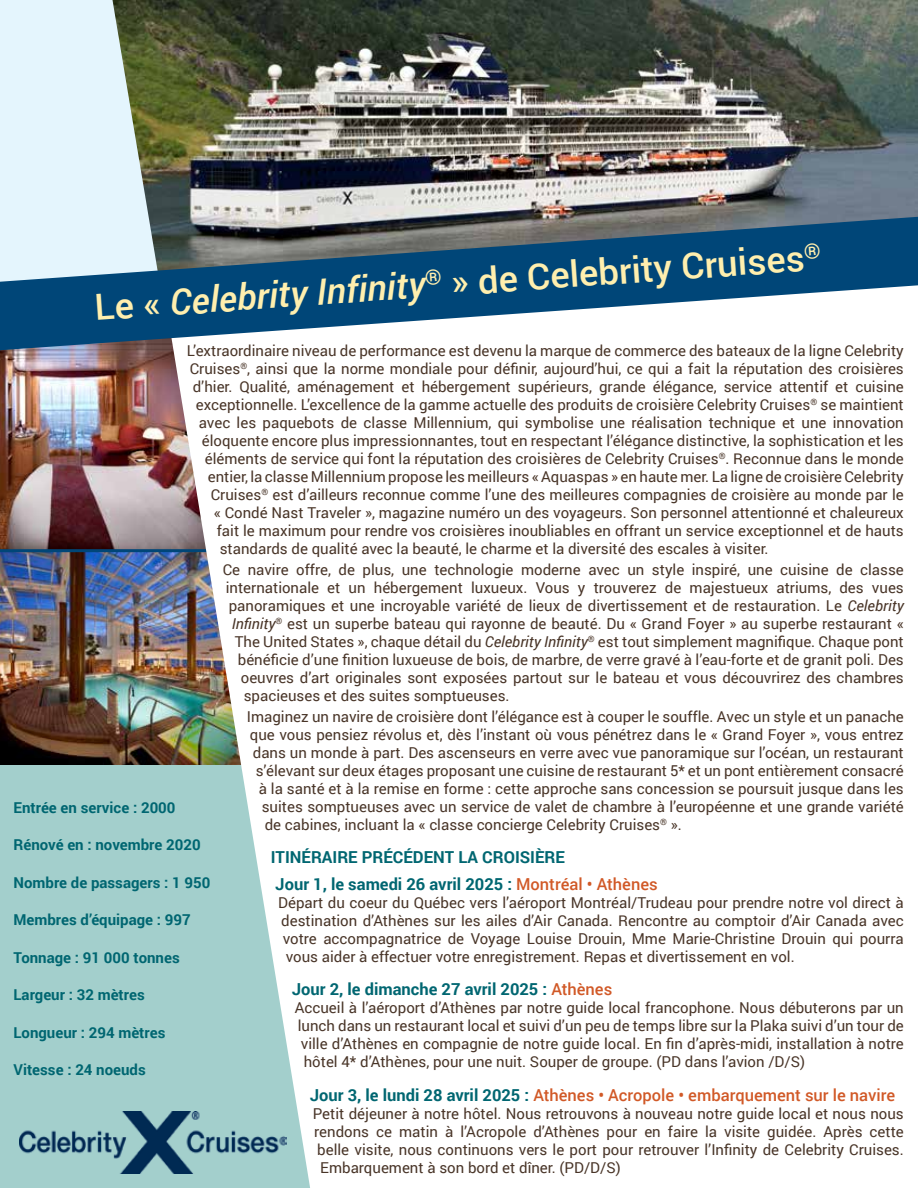
<style>
.page{position:relative;width:918px;height:1188px;background:#fff}
.page>*{position:absolute;margin:0;border:0;box-sizing:border-box;transform-origin:0 0}
.t1{font:500 36px "Roboto";color:#ffefae}
.t2{font:700 16.5px/26.5px "Roboto";color:#006671}
.t3{font:500 16.5px "Roboto";color:#d15927}
.t4{font:15px "Roboto";color:#493528}
.t5{font:700 15px "Roboto";color:#006671}
.s1{font-style:italic}
.s2{font-weight:500;color:#d15927}
.s3{font-weight:700;color:#006671}
</style>
<div class="page">
<img style="left:159px;top:0;width:759px;height:217px">
<img style="left:0;top:350px;width:162px;height:199px">
<img style="left:0;top:552px;width:162px;height:213px">
<div style="left:0;top:765px;width:310px;height:423px;background:#a3cfcc"></div>
<svg style="left:0;top:0;width:159px;height:217px;background:#c9d9d8"></svg>
<hr style="left:0;top:549px;width:210px;height:3px;background:#004678">
<img style="left:162px;top:350px;width:148px;height:836px">
<svg style="left:0;top:217px;width:918px;height:133px;fill:#004678"></svg>
<img style="left:20px;top:1112px;width:266px;height:62px">
<h1 class="t1" style="left:93px;top:282px;width:730px;rotate:-4deg">Le « <span class="s1">Celebrity Infinity</span><sup>®</sup> » de Celebrity Cruises<sup>®</sup></h1>
<p class="t4" style="left:187px;top:340px;width:719px">L’extraordinaire niveau de performance est devenu la marque de commerce des bateaux de la ligne Celebrity</p>
<p class="t4" style="left:190px;top:358px;width:715px">Cruises<sup>®</sup>, ainsi que la norme mondiale pour définir, aujourd’hui, ce qui a fait la réputation des croisières</p>
<p class="t4" style="left:193px;top:376px;width:712px">d’hier. Qualité, aménagement et hébergement supérieurs, grande élégance, service attentif et cuisine</p>
<p class="t4" style="left:196px;top:394px;width:710px">exceptionnelle. L’excellence de la gamme actuelle des produits de croisière Celebrity Cruises<sup>®</sup> se maintient</p>
<p class="t4" style="left:199px;top:412px;width:706px">avec les paquebots de classe Millennium, qui symbolise une réalisation technique et une innovation</p>
<p class="t4" style="left:202px;top:430px;width:704px">éloquente encore plus impressionnantes, tout en respectant l’élégance distinctive, la sophistication et les</p>
<p class="t4" style="left:205px;top:448px;width:700px">éléments de service qui font la réputation des croisières de Celebrity Cruises<sup>®</sup>. Reconnue dans le monde</p>
<p class="t4" style="left:208px;top:466px;width:698px">entier, la classe Millennium propose les meilleurs « Aquaspas » en haute mer. La ligne de croisière Celebrity</p>
<p class="t4" style="left:211px;top:484px;width:695px">Cruises<sup>®</sup> est d’ailleurs reconnue comme l’une des meilleures compagnies de croisière au monde par le</p>
<p class="t4" style="left:214px;top:502px;width:691px">« Condé Nast Traveler », magazine numéro un des voyageurs. Son personnel attentionné et chaleureux</p>
<p class="t4" style="left:217px;top:520px;width:688px">fait le maximum pour rendre vos croisières inoubliables en offrant un service exceptionnel et de hauts</p>
<p class="t4" style="left:220px;top:538px;width:550px">standards de qualité avec la beauté, le charme et la diversité des escales à visiter.</p>
<p class="t4" style="left:223px;top:559px;width:683px">Ce navire offre, de plus, une technologie moderne avec un style inspiré, une cuisine de classe</p>
<p class="t4" style="left:226px;top:577px;width:679px">internationale et un hébergement luxueux. Vous y trouverez de majestueux atriums, des vues</p>
<p class="t4" style="left:229px;top:595px;width:677px">panoramiques et une incroyable variété de lieux de divertissement et de restauration. Le <span class="s1">Celebrity</span></p>
<p class="t4" style="left:232px;top:613px;width:674px"><span class="s1">Infinity</span><sup>®</sup> est un superbe bateau qui rayonne de beauté. Du « Grand Foyer » au superbe restaurant «</p>
<p class="t4" style="left:235px;top:631px;width:670px">The United States », chaque détail du <span class="s1">Celebrity Infinity</span><sup>®</sup> est tout simplement magnifique. Chaque pont</p>
<p class="t4" style="left:238px;top:649px;width:668px">bénéficie d’une finition luxueuse de bois, de marbre, de verre gravé à l’eau-forte et de granit poli. Des</p>
<p class="t4" style="left:241px;top:667px;width:664px">oeuvres d’art originales sont exposées partout sur le bateau et vous découvrirez des chambres</p>
<p class="t4" style="left:244px;top:685px;width:267px">spacieuses et des suites somptueuses.</p>
<p class="t4" style="left:247px;top:706px;width:658px">Imaginez un navire de croisière dont l’élégance est à couper le souffle. Avec un style et un panache</p>
<p class="t4" style="left:250px;top:724px;width:656px">que vous pensiez révolus et, dès l’instant où vous pénétrez dans le « Grand Foyer », vous entrez</p>
<p class="t4" style="left:253px;top:742px;width:653px">dans un monde à part. Des ascenseurs en verre avec vue panoramique sur l’océan, un restaurant</p>
<p class="t4" style="left:256px;top:760px;width:650px">s’élevant sur deux étages proposant une cuisine de restaurant 5* et un pont entièrement consacré</p>
<p class="t4" style="left:259px;top:778px;width:647px">à la santé et à la remise en forme : cette approche sans concession se poursuit jusque dans les</p>
<p class="t4" style="left:262px;top:796px;width:644px">suites somptueuses avec un service de valet de chambre à l’européenne et une grande variété</p>
<p class="t4" style="left:265px;top:814px;width:419px">de cabines, incluant la « classe concierge Celebrity Cruises<sup>®</sup> ».</p>
<p class="t2" style="left:271px;top:844px;width:388px">ITINÉRAIRE PRÉCÉDENT LA CROISIÈRE<br>Jour 1, le samedi 26 avril 2025 : <span class="s2">Montréal • Athènes</span></p>
<p class="t4" style="left:278px;top:892px;width:627px">Départ du coeur du Québec vers l’aéroport Montréal/Trudeau pour prendre notre vol direct à</p>
<p class="t4" style="left:281px;top:910px;width:624px">destination d’Athènes sur les ailes d’Air Canada. Rencontre au comptoir d’Air Canada avec</p>
<p class="t4" style="left:283px;top:928px;width:622px">votre accompagnatrice de Voyage Louise Drouin, Mme Marie-Christine Drouin qui pourra</p>
<p class="t4" style="left:286px;top:946px;width:510px">vous aider à effectuer votre enregistrement. Repas et divertissement en vol.</p>
<p class="t2" style="left:292px;top:975px;width:322px">Jour 2, le dimanche 27 avril 2025 : <span class="s2">Athènes</span></p>
<p class="t4" style="left:295px;top:997px;width:610px">Accueil à l’aéroport d’Athènes par notre guide local francophone. Nous débuterons par un</p>
<p class="t4" style="left:298px;top:1015px;width:607px">lunch dans un restaurant local et suivi d’un peu de temps libre sur la Plaka suivi d’un tour de</p>
<p class="t4" style="left:301px;top:1033px;width:605px">ville d’Athènes en compagnie de notre guide local. En fin d’après-midi, installation à notre</p>
<p class="t4" style="left:304px;top:1051px;width:503px">hôtel 4* d’Athènes, pour une nuit. Souper de groupe. (PD dans l’avion /D/S)</p>
<p class="t3" style="left:310px;top:1083px;width:587px"><span class="s3">Jour 3, le lundi 28 avril 2025 :</span> Athènes • Acropole • embarquement sur le navire</p>
<p class="t4" style="left:313px;top:1103px;width:592px">Petit déjeuner à notre hôtel. Nous retrouvons à nouveau notre guide local et nous nous</p>
<p class="t4" style="left:314px;top:1121px;width:591px">rendons ce matin à l’Acropole d’Athènes pour en faire la visite guidée. Après cette</p>
<p class="t4" style="left:317px;top:1139px;width:588px">belle visite, nous continuons vers le port pour retrouver l’Infinity de Celebrity Cruises.</p>
<p class="t4" style="left:320px;top:1157px;width:302px">Embarquement à son bord et dîner. (PD/D/S)</p>
<p class="t5" style="left:14px;top:797px;width:164px">Entrée en service : 2000</p>
<p class="t5" style="left:14px;top:835px;width:189px">Rénové en : novembre 2020</p>
<p class="t5" style="left:14px;top:872px;width:198px">Nombre de passagers : 1 950</p>
<p class="t5" style="left:14px;top:910px;width:179px">Membres d’équipage : 997</p>
<p class="t5" style="left:14px;top:947px;width:168px">Tonnage : 91 000 tonnes</p>
<p class="t5" style="left:14px;top:985px;width:133px">Largeur : 32 mètres</p>
<p class="t5" style="left:14px;top:1022px;width:153px">Longueur : 294 mètres</p>
<p class="t5" style="left:14px;top:1060px;width:134px">Vitesse : 24 noeuds</p>
</div>
